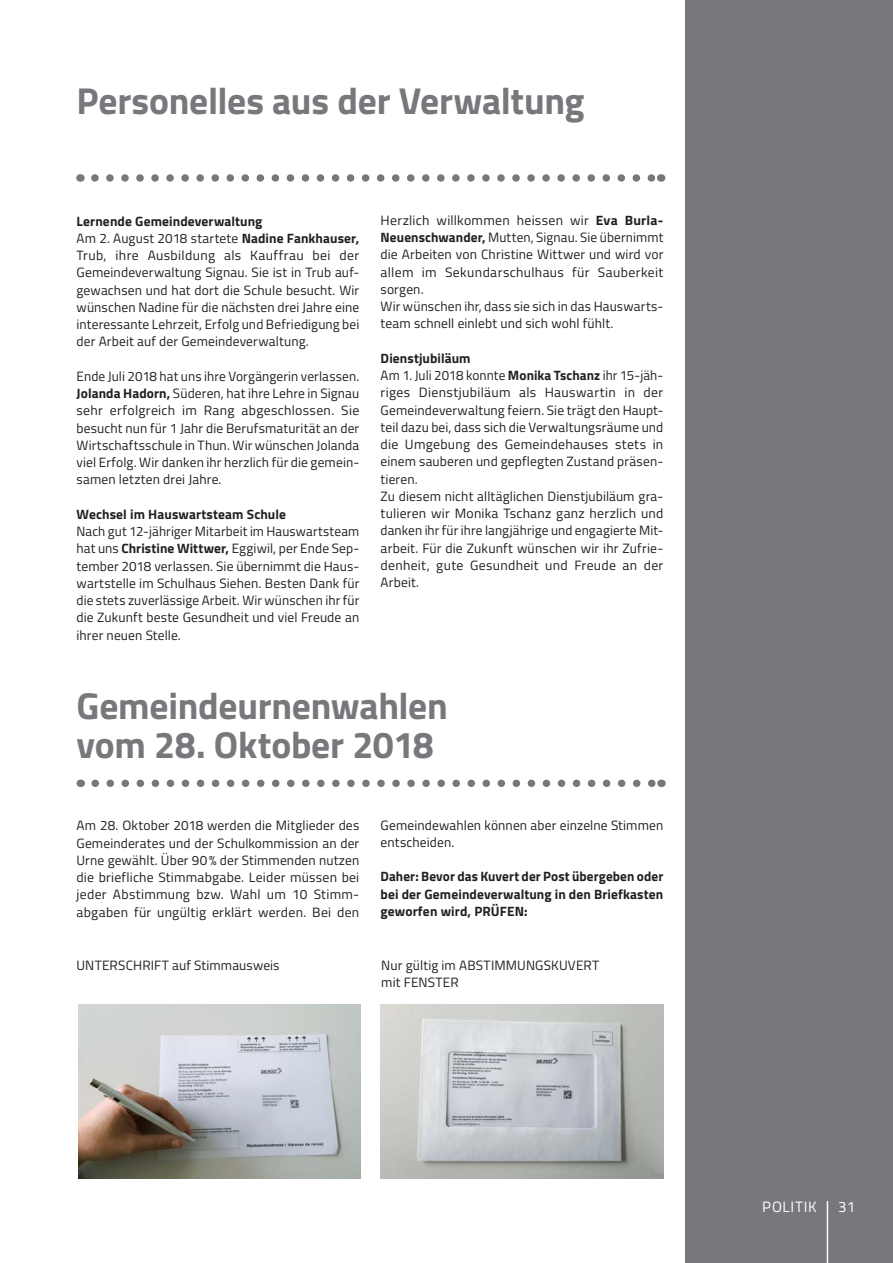
<style>
.page{position:relative;width:893px;height:1263px;background:#fff}
.page>*{position:absolute;margin:0;border:0;box-sizing:border-box;transform-origin:0 0}
.t1{font:700 37.5px/39px "Titillium";letter-spacing:-.005em;color:#76787b}
.t2{font:15px "Titillium";letter-spacing:.055em;color:#fff}
.t3{font:13.5px/17.2px "Titillium";letter-spacing:.01em;color:#231f20}
.t4{font:700 13.5px/17.2px "Titillium";letter-spacing:.01em;color:#231f20;text-align:justify}
.s1{font-weight:700}
</style>
<div class="page">
<div style="left:686px;top:0;width:207px;height:1263px;background:#76787b"></div>
<svg style="left:95px;top:174px;width:558px;height:8px"></svg>
<svg style="left:95px;top:779px;width:559px;height:8px"></svg>
<img style="left:78px;top:1005px;width:282px;height:174px">
<img style="left:381px;top:1005px;width:283px;height:174px">
<hr style="left:827px;top:1201px;width:1px;height:62px;background:#fff">
<h1 class="t1" style="left:77px;top:79px;width:509px">Personelles aus der Verwaltung</h1>
<p class="t3" style="left:77px;top:212px;width:284px"><span class="s1">Lernende Gemeindeverwaltung<br></span>Am 2. August 2018 startete <span class="s1">Nadine Fankhauser, </span>Trub, ihre Ausbildung als Kauffrau bei der Gemeindeverwaltung Signau. Sie ist in Trub auf&shy;gewachsen und hat dort die Schule besucht. Wir wünschen Nadine für die nächsten drei Jahre eine interessante Lehrzeit, Erfolg und Befriedigung bei der Arbeit auf der Gemeindeverwaltung.</p>
<p class="t3" style="left:77px;top:367px;width:284px;text-align:justify">Ende Juli 2018 hat uns ihre Vorgängerin verlassen.<br><span class="s1">Jolanda Hadorn,</span> Süderen, hat ihre Lehre in Signau sehr erfolgreich im Rang abgeschlossen. Sie besucht nun für 1 Jahr die Berufsmaturität an der Wirtschaftsschule in Thun. Wir wünschen Jolanda viel Erfolg. Wir danken ihr herzlich für die gemein&shy;samen letzten drei Jahre.</p>
<p class="t4" style="left:77px;top:505px;width:211px">Wechsel im Hauswartsteam Schule</p>
<p class="t3" style="left:77px;top:522px;width:284px;text-align:justify">Nach gut 12-jähriger Mitarbeit im Hauswartsteam hat uns <span class="s1">Christine Wittwer,</span> Eggiwil, per Ende Sep&shy;tember 2018 verlassen. Sie übernimmt die Haus&shy;wartstelle im Schulhaus Siehen. Besten Dank für die stets zuverlässige Arbeit. Wir wünschen ihr für die Zukunft beste Gesundheit und viel Freude an ihrer neuen Stelle.</p>
<p class="t3" style="left:381px;top:211px;width:284px">Herzlich willkommen heissen wir <span class="s1">Eva Burla-Neuenschwander,</span> Mutten, Signau. Sie übernimmt die Arbeiten von Christine Wittwer und wird vor allem im Sekundarschulhaus für Sauberkeit sorgen.<br>Wir wünschen ihr, dass sie sich in das Hauswarts&shy;team schnell einlebt und sich wohl fühlt.</p>
<p class="t3" style="left:381px;top:349px;width:284px"><span class="s1">Dienstjubiläum<br></span>Am 1. Juli 2018 konnte <span class="s1">Monika Tschanz</span> ihr 15-jäh&shy;riges Dienstjubiläum als Hauswartin in der Gemeindeverwaltung feiern. Sie trägt den Haupt&shy;teil dazu bei, dass sich die Verwaltungsräume und die Umgebung des Gemeindehauses stets in einem sauberen und gepflegten Zustand präsen&shy;tieren.<br>Zu diesem nicht alltäglichen Dienstjubiläum gra&shy;tulieren wir Monika Tschanz ganz herzlich und danken ihr für ihre langjährige und engagierte Mit&shy;arbeit. Für die Zukunft wünschen wir ihr Zufrie&shy;denheit, gute Gesundheit und Freude an der Arbeit.</p>
<h1 class="t1" style="left:77px;top:684px;width:373px">Gemeindeurnenwahlen vom 28. Oktober 2018</h1>
<p class="t3" style="left:77px;top:816px;width:284px">Am 28. Oktober 2018 werden die Mitglieder des Gemeinderates und der Schulkommission an der Urne gewählt. Über 90% der Stimmenden nutzen die briefliche Stimmabgabe. Leider müssen bei jeder Abstimmung bzw. Wahl um 10 Stimm&shy;abgaben für ungültig erklärt werden. Bei den</p>
<p class="t3" style="left:381px;top:815px;width:284px">Gemeindewahlen können aber einzelne Stimmen entscheiden.</p>
<p class="t4" style="left:381px;top:867px;width:284px">Daher: Bevor das Kuvert der Post übergeben oder bei der Gemeindeverwaltung in den Briefkasten geworfen wird, PRÜFEN:</p>
<p class="t3" style="left:77px;top:956px;width:205px">UNTERSCHRIFT auf Stimmausweis</p>
<p class="t3" style="left:381px;top:956px;width:219px">Nur gültig im ABSTIMMUNGSKUVERT mit FENSTER</p>
<p class="t2" style="left:762px;top:1195px;width:56px">POLITIK</p>
<p class="t2" style="left:838px;top:1195px;width:19px">31</p>
</div>
